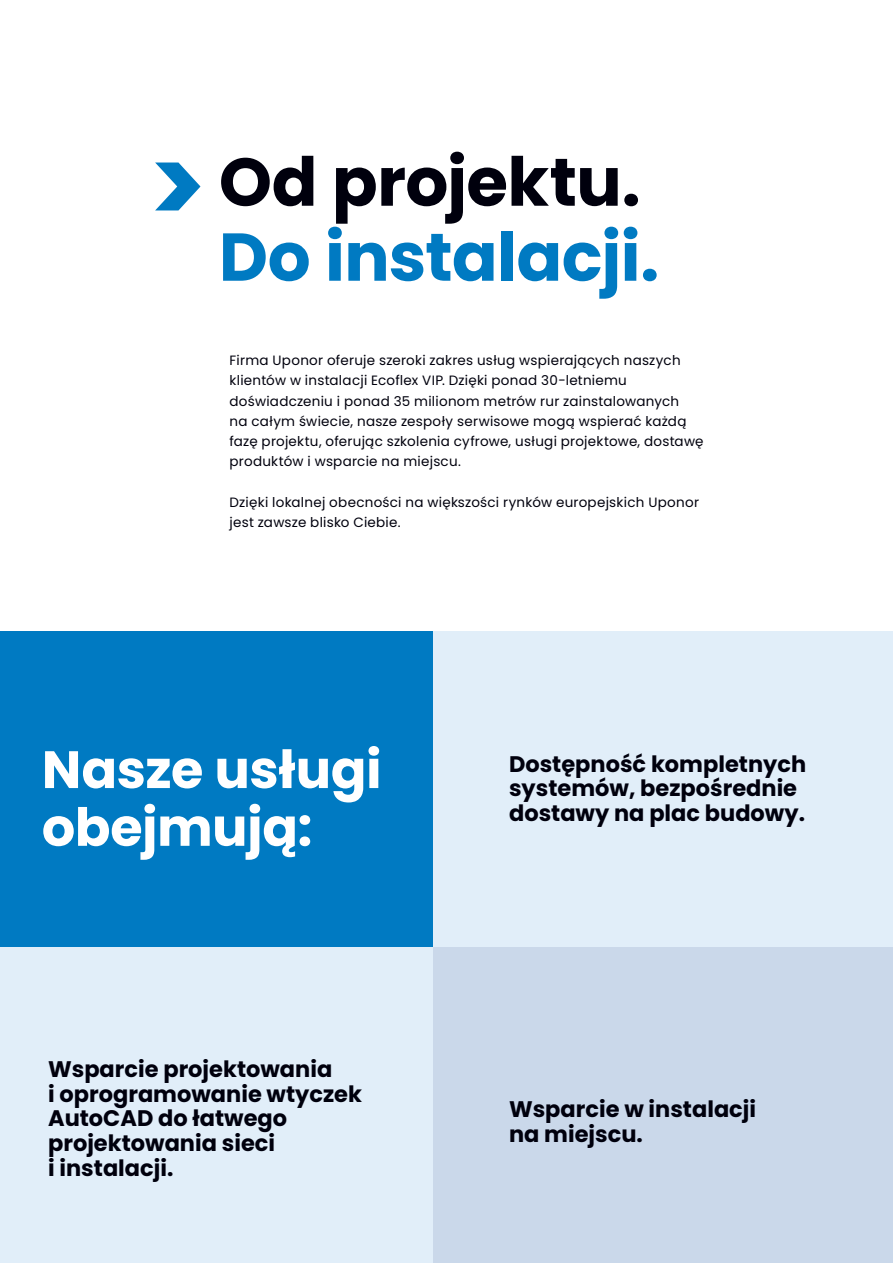
<style>
.page{position:relative;width:893px;height:1263px;background:#fff}
.page>*{position:absolute;margin:0;border:0;box-sizing:border-box;transform-origin:0 0}
.t1{font:67.5px "Poppins";letter-spacing:-.01em;color:#007ac2}
.t2{font:67.5px "Poppins";letter-spacing:-.01em;color:#00000d}
.t3{font:52.5px/57.8px "Poppins";letter-spacing:-.01em;color:#fff}
.t4{font:22.5px/24.8px "Poppins";color:#00000d}
.t5{font:13.5px/20.2px "Poppins";letter-spacing:.02em;color:#00000d}
</style>
<div class="page">
<div style="left:432px;top:947px;width:461px;height:316px;background:#cad8ea"></div>
<div style="left:432px;top:631px;width:461px;height:316px;background:#e1eef9"></div>
<div style="left:0;top:947px;width:432px;height:316px;background:#e1eef9"></div>
<div style="left:0;top:631px;width:433px;height:316px;background:#007ac2"></div>
<svg style="left:155px;top:162px;width:45px;height:48px"></svg>
<h1 class="t2" style="left:219px;top:143px;width:423px">Od projektu.</h1>
<h1 class="t1" style="left:219px;top:218px;width:442px">Do instalacji.</h1>
<p class="t5" style="left:230px;top:350px;width:476px">Firma Uponor oferuje szeroki zakres usług wspierających naszych klientów w instalacji Ecoflex VIP. Dzięki ponad 30-letniemu doświadczeniu i ponad 35 milionom metrów rur zainstalowanych<br>na całym świecie, nasze zespoły serwisowe mogą wspierać każdą fazę projektu, oferując szkolenia cyfrowe, usługi projektowe, dostawę produktów i wsparcie na miejscu.</p>
<p class="t5" style="left:230px;top:492px;width:471px">Dzięki lokalnej obecności na większości rynków europejskich Uponor jest zawsze blisko Ciebie.</p>
<h2 class="t3" style="left:42px;top:741px;width:341px">Nasze usługi obejmują:</h2>
<h3 class="t4" style="left:48px;top:1056px;width:315px">Wsparcie projektowania<br>i oprogramowanie wtyczek<br>AutoCAD do łatwego projektowania sieci<br>i instalacji.</h3>
<h3 class="t4" style="left:509px;top:751px;width:299px">Dostępność kompletnych systemów, bezpośrednie dostawy na plac budowy.</h3>
<h3 class="t4" style="left:509px;top:1097px;width:249px">Wsparcie w instalacji na miejscu.</h3>
</div>
